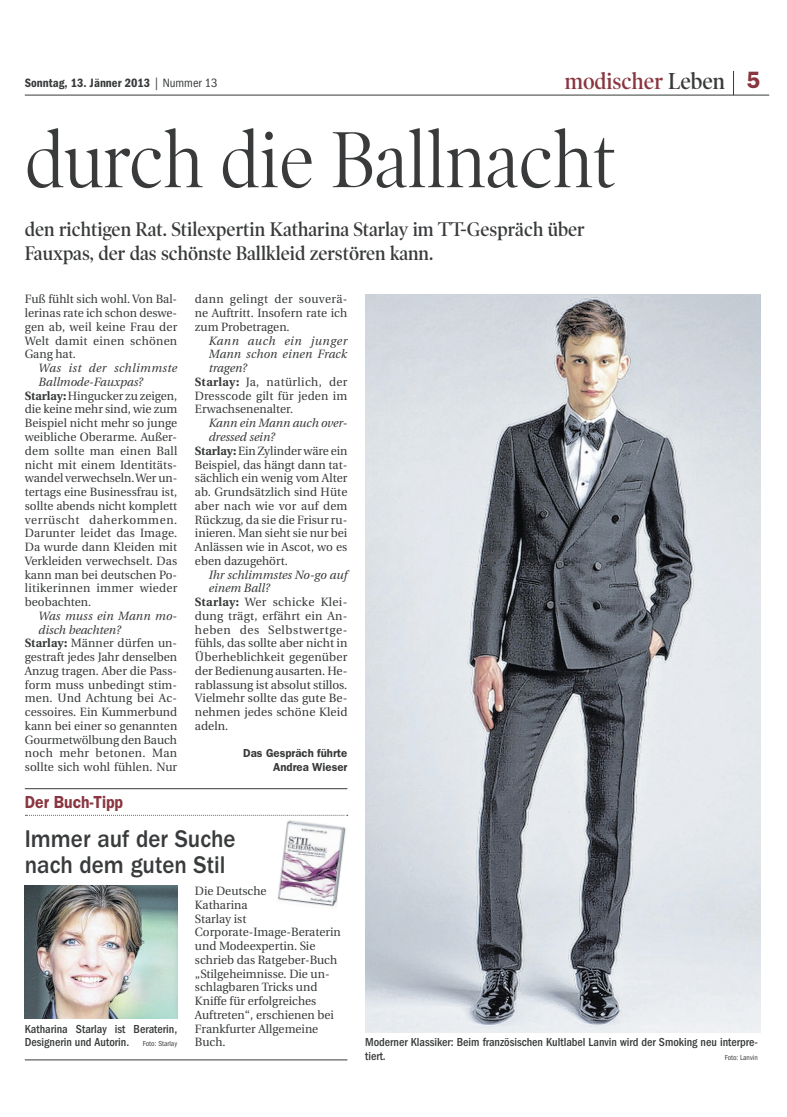
<style>
.page{position:relative;width:787px;height:1117px;background:#fff}
.page>*{position:absolute;margin:0;border:0;box-sizing:border-box;transform-origin:0 0}
.t1{font:80.25px "Poynter OS Display";color:#383a3b;scale:.9 1}
.t2{font:500 25px/26.2px "Franklin Gothic";color:#383a3b;scale:.92 1}
.t3{font:600 23.38px "Poynter OS Display";color:#8a3640;scale:.91 1}
.t4{font:600 20px/23.8px "Poynter OS Display";color:#383a3b;scale:.92 1}
.t5{font:600 17.5px "Franklin Gothic";color:#8a3640;scale:.9 1}
.t6{font:600 condensed 12.5px "Franklin Gothic";color:#383a3b}
.t7{font:12px/13.8px "Utopia";color:#383a3b}
.t8{font:500 condensed 12px/13.8px "Franklin Gothic";color:#383a3b}
.t9{font:italic 12px "Utopia";color:#383a3b}
.t10{font:12px "Utopia";letter-spacing:.025em;color:#383a3b}
.t11{font:12px "Utopia";letter-spacing:.03em;color:#383a3b}
.t12{font:12px "Utopia";letter-spacing:.02em;color:#383a3b}
.t13{font:12px "Utopia";letter-spacing:.05em;color:#383a3b}
.t14{font:12px "Utopia";letter-spacing:.045em;color:#383a3b}
.t15{font:italic 12px "Utopia";letter-spacing:.035em;color:#383a3b}
.t16{font:italic 12px "Utopia";letter-spacing:.045em;color:#383a3b}
.t17{font:600 11.62px/13.8px "Franklin Gothic";color:#383a3b;text-align:right}
.t18{font:condensed 7.5px "Franklin Gothic";color:#383a3b}
.s1{font-weight:400}
.s2{color:#383a3b}
.s3{font-family:"Franklin Gothic";font-size:23.75px}
.s4{font-weight:700}
.s5{font-weight:400;font-size:7.5px}
</style>
<div class="page">
<svg style="left:733px;top:71px;width:1px;height:24px"></svg>
<hr style="left:25px;top:95px;width:744px;height:1px;background:#383a3b">
<img style="left:365px;top:294px;width:395px;height:738px">
<img style="left:277px;top:820px;width:69px;height:87px">
<hr style="left:25px;top:788px;width:322px;height:1px;background:#383a3b">
<svg style="left:25px;top:814px;width:323px;height:1px"></svg>
<hr style="left:25px;top:1059px;width:322px;height:1px;background:#383a3b">
<img style="left:25px;top:885px;width:152px;height:133px">
<p class="t6" style="left:25px;top:76px;width:194px">Sonntag, 13. Jänner 2013 <span class="s1">| Nummer 13</span></p>
<p class="t3" style="left:565px;top:68px;width:216px">modischer <span class="s2">Leben</span> <span class="s3">5</span></p>
<p class="t1" style="left:25px;top:115px;width:659px">durch die Ballnacht</p>
<p class="t4" style="left:25px;top:218px;width:610px">den richtigen Rat. Stilexpertin Katharina Starlay im TT-Gespräch über<br>Fauxpas, der das schönste Ballkleid zerstören kann.</p>
<p class="t7" style="left:25px;top:292px;width:154px">Fuß fühlt sich wohl. Von Bal-</p>
<p class="t7" style="left:25px;top:306px;width:154px">lerinas rate ich schon deswe-</p>
<p class="t7" style="left:25px;top:320px;width:154px">gen ab, weil keine Frau der</p>
<p class="t12" style="left:25px;top:334px;width:154px">Welt damit einen schönen</p>
<p class="t7" style="left:25px;top:347px;width:53px">Gang hat.</p>
<p class="t15" style="left:39px;top:361px;width:140px">Was ist der schlimmste</p>
<p class="t9" style="left:39px;top:375px;width:106px">Ballmode-Fauxpas?</p>
<p class="t7" style="left:25px;top:389px;width:154px"><span class="s4">Starlay:</span> Hingucker zu zeigen,</p>
<p class="t7" style="left:25px;top:403px;width:154px">die keine mehr sind, wie zum</p>
<p class="t7" style="left:25px;top:416px;width:154px">Beispiel nicht mehr so junge</p>
<p class="t7" style="left:25px;top:430px;width:154px">weibliche Oberarme. Außer-</p>
<p class="t12" style="left:25px;top:444px;width:154px">dem sollte man einen Ball</p>
<p class="t7" style="left:25px;top:458px;width:154px">nicht mit einem Identitäts-</p>
<p class="t7" style="left:25px;top:471px;width:154px">wandel verwechseln. Wer un-</p>
<p class="t7" style="left:25px;top:485px;width:154px">tertags eine Businessfrau ist,</p>
<p class="t7" style="left:25px;top:499px;width:154px">sollte abends nicht komplett</p>
<p class="t13" style="left:25px;top:513px;width:154px">verrüscht daherkommen.</p>
<p class="t7" style="left:25px;top:526px;width:154px">Darunter leidet das Image.</p>
<p class="t7" style="left:25px;top:540px;width:154px">Da wurde dann Kleiden mit</p>
<p class="t7" style="left:25px;top:554px;width:154px">Verkleiden verwechselt. Das</p>
<p class="t7" style="left:25px;top:568px;width:154px">kann man bei deutschen Po-</p>
<p class="t10" style="left:25px;top:581px;width:154px">litikerinnen immer wieder</p>
<p class="t7" style="left:25px;top:595px;width:68px">beobachten.</p>
<p class="t9" style="left:39px;top:609px;width:140px">Was muss ein Mann mo-</p>
<p class="t9" style="left:39px;top:623px;width:84px">disch beachten?</p>
<p class="t7" style="left:25px;top:636px;width:154px"><span class="s4">Starlay:</span> Männer dürfen un-</p>
<p class="t7" style="left:25px;top:650px;width:154px">gestraft jedes Jahr denselben</p>
<p class="t7" style="left:25px;top:664px;width:154px">Anzug tragen. Aber die Pass-</p>
<p class="t7" style="left:25px;top:678px;width:154px">form muss unbedingt stim-</p>
<p class="t7" style="left:25px;top:691px;width:154px">men. Und Achtung bei Ac-</p>
<p class="t7" style="left:25px;top:705px;width:154px">cessoires. Ein Kummerbund</p>
<p class="t7" style="left:25px;top:719px;width:154px">kann bei einer so genannten</p>
<p class="t7" style="left:25px;top:733px;width:154px">Gourmetwölbung den Bauch</p>
<p class="t11" style="left:25px;top:746px;width:154px">noch mehr betonen. Man</p>
<p class="t7" style="left:25px;top:760px;width:154px">sollte sich wohl fühlen. Nur</p>
<p class="t10" style="left:195px;top:293px;width:154px">dann gelingt der souverä-</p>
<p class="t7" style="left:195px;top:306px;width:154px">ne Auftritt. Insofern rate ich</p>
<p class="t7" style="left:195px;top:320px;width:96px">zum Probetragen.</p>
<p class="t16" style="left:209px;top:334px;width:140px">Kann auch ein junger</p>
<p class="t9" style="left:209px;top:348px;width:140px">Mann schon einen Frack</p>
<p class="t9" style="left:209px;top:361px;width:40px">tragen?</p>
<p class="t11" style="left:195px;top:375px;width:154px"><span class="s4">Starlay:</span> Ja, natürlich, der</p>
<p class="t7" style="left:195px;top:389px;width:154px">Dresscode gilt für jeden im</p>
<p class="t7" style="left:195px;top:403px;width:100px">Erwachsenenalter.</p>
<p class="t9" style="left:209px;top:416px;width:140px">Kann ein Mann auch over-</p>
<p class="t9" style="left:209px;top:430px;width:68px">dressed sein?</p>
<p class="t7" style="left:195px;top:444px;width:154px"><span class="s4">Starlay:</span> Ein Zylinder wäre ein</p>
<p class="t7" style="left:195px;top:458px;width:154px">Beispiel, das hängt dann tat-</p>
<p class="t7" style="left:195px;top:471px;width:154px">sächlich ein wenig vom Alter</p>
<p class="t7" style="left:195px;top:485px;width:154px">ab. Grundsätzlich sind Hüte</p>
<p class="t7" style="left:195px;top:499px;width:154px">aber nach wie vor auf dem</p>
<p class="t7" style="left:195px;top:513px;width:154px">Rückzug, da sie die Frisur ru-</p>
<p class="t7" style="left:195px;top:526px;width:154px">inieren. Man sieht sie nur bei</p>
<p class="t7" style="left:195px;top:540px;width:154px">Anlässen wie in Ascot, wo es</p>
<p class="t7" style="left:195px;top:554px;width:94px">eben dazugehört.</p>
<p class="t9" style="left:209px;top:568px;width:140px">Ihr schlimmstes No-go auf</p>
<p class="t9" style="left:209px;top:581px;width:63px">einem Ball?</p>
<p class="t10" style="left:195px;top:595px;width:154px"><span class="s4">Starlay:</span> Wer schicke Klei-</p>
<p class="t7" style="left:195px;top:609px;width:154px">dung trägt, erfährt ein An-</p>
<p class="t14" style="left:195px;top:623px;width:154px">heben des Selbstwertge-</p>
<p class="t7" style="left:195px;top:636px;width:154px">fühls, das sollte aber nicht in</p>
<p class="t7" style="left:195px;top:650px;width:154px">Überheblichkeit gegenüber</p>
<p class="t7" style="left:195px;top:664px;width:154px">der Bedienung ausarten. He-</p>
<p class="t7" style="left:195px;top:678px;width:154px">rablassung ist absolut stillos.</p>
<p class="t7" style="left:195px;top:691px;width:154px">Vielmehr sollte das gute Be-</p>
<p class="t7" style="left:195px;top:705px;width:154px">nehmen jedes schöne Kleid</p>
<p class="t7" style="left:195px;top:719px;width:35px">adeln.</p>
<p class="t17" style="left:243px;top:746px;width:106px">Das Gespräch führte<br>Andrea Wieser</p>
<p class="t5" style="left:25px;top:791px;width:111px">Der Buch-Tipp</p>
<p class="t2" style="left:25px;top:825px;width:231px">Immer auf der Suche nach dem guten Stil</p>
<p class="t7" style="left:195px;top:884px;width:147px">Die Deutsche<br>Katharina<br>Starlay ist<br>Corporate-Image-Beraterin und Modeexpertin. Sie schrieb das Ratgeber-Buch „Stilgeheimnisse. Die un&shy;schlagbaren Tricks und<br>Kniffe für erfolgreiches<br>Auftreten“, erschienen bei<br>Frankfurter Allgemeine<br>Buch.</p>
<p class="t8" style="left:25px;top:1021px;width:154px">Katharina Starlay ist Beraterin,<br>Designerin und Autorin. <span class="s5">Foto: Starlay</span></p>
<p class="t8" style="left:365px;top:1035px;width:394px">Moderner Klassiker: Beim französischen Kultlabel Lanvin wird der Smoking neu interpre&shy;tiert.</p>
<p class="t18" style="left:724px;top:1053px;width:35px">Foto: Lanvin</p>
</div>
